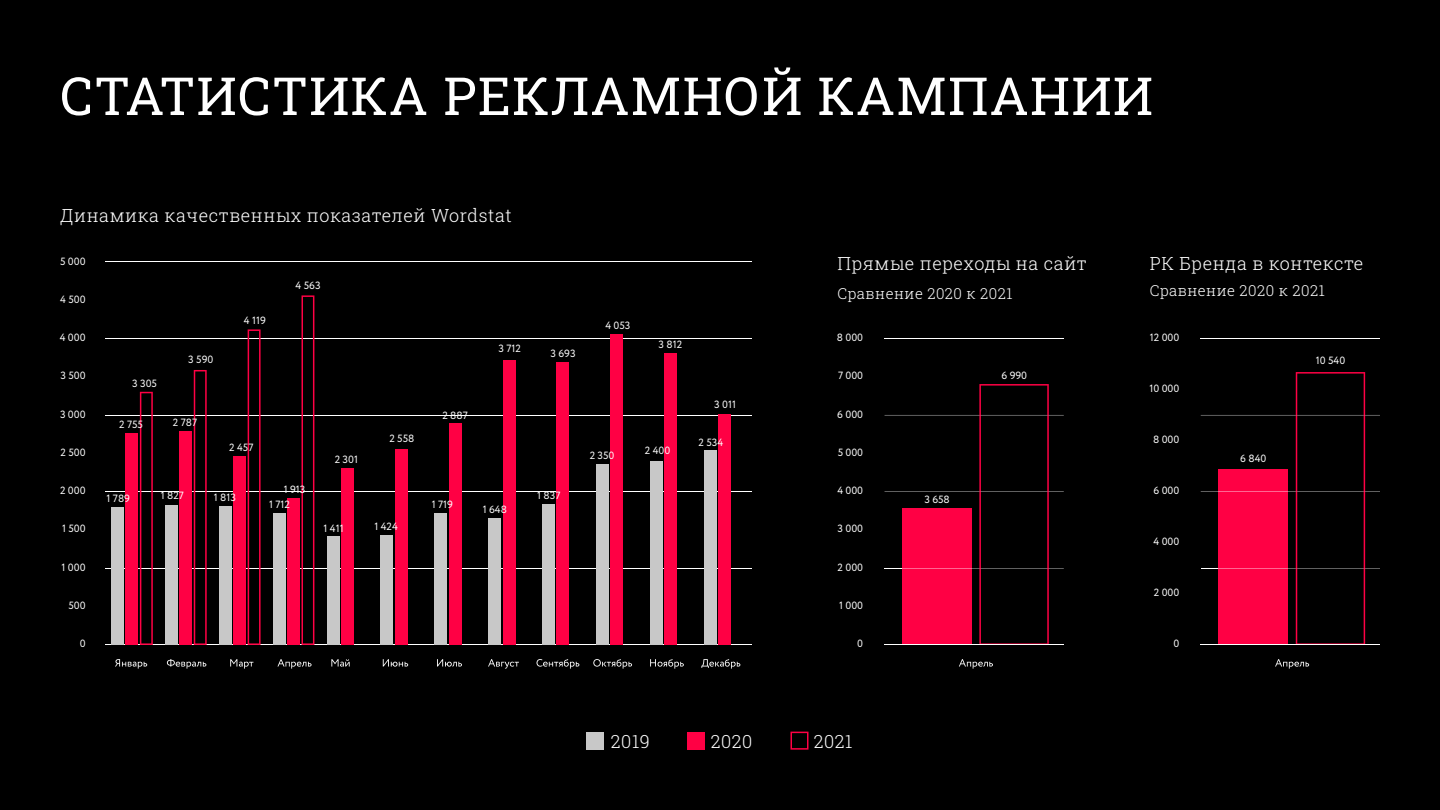
<style>
.page{position:relative;width:1440px;height:810px;background:#000}
.page>*{position:absolute;margin:0;border:0;box-sizing:border-box;transform-origin:0 0}
.t1{font:52.5px "Roboto Slab";letter-spacing:.02em;color:#fff}
.t2{font:300 18px "Roboto Slab";letter-spacing:.03em;color:#fff}
.t3{font:300 15px "Roboto Slab";letter-spacing:.03em;color:#fff}
.t4{font:10.5px/15px "Circe";color:#fff}
</style>
<div class="page">
<hr style="left:105px;top:645px;width:647px;height:1px;background:#fff">
<hr style="left:105px;top:568px;width:647px;height:1px;background:#fff">
<hr style="left:105px;top:492px;width:647px;height:1px;background:#fff">
<hr style="left:105px;top:415px;width:647px;height:1px;background:#fff">
<hr style="left:105px;top:338px;width:647px;height:1px;background:#fff">
<hr style="left:105px;top:262px;width:647px;height:1px;background:#fff">
<svg style="left:140px;top:392px;width:13px;height:253px"></svg>
<svg style="left:194px;top:370px;width:13px;height:275px"></svg>
<svg style="left:248px;top:329px;width:13px;height:316px"></svg>
<svg style="left:302px;top:295px;width:12px;height:350px"></svg>
<div style="left:126px;top:434px;width:12px;height:211px;background:#f04"></div>
<div style="left:179px;top:431px;width:13px;height:214px;background:#f04"></div>
<div style="left:233px;top:457px;width:13px;height:188px;background:#f04"></div>
<div style="left:287px;top:498px;width:13px;height:147px;background:#f04"></div>
<div style="left:341px;top:469px;width:13px;height:176px;background:#f04"></div>
<div style="left:395px;top:449px;width:13px;height:196px;background:#f04"></div>
<div style="left:449px;top:424px;width:13px;height:221px;background:#f04"></div>
<div style="left:503px;top:361px;width:13px;height:284px;background:#f04"></div>
<div style="left:557px;top:362px;width:12px;height:283px;background:#f04"></div>
<div style="left:610px;top:335px;width:13px;height:310px;background:#f04"></div>
<div style="left:664px;top:353px;width:13px;height:292px;background:#f04"></div>
<div style="left:718px;top:414px;width:13px;height:231px;background:#f04"></div>
<div style="left:111px;top:508px;width:13px;height:137px;background:#c8c8c8"></div>
<div style="left:165px;top:505px;width:13px;height:140px;background:#c8c8c8"></div>
<div style="left:219px;top:506px;width:13px;height:139px;background:#c8c8c8"></div>
<div style="left:273px;top:514px;width:13px;height:131px;background:#c8c8c8"></div>
<div style="left:327px;top:537px;width:13px;height:108px;background:#c8c8c8"></div>
<div style="left:381px;top:536px;width:12px;height:109px;background:#c8c8c8"></div>
<div style="left:434px;top:513px;width:13px;height:132px;background:#c8c8c8"></div>
<div style="left:488px;top:519px;width:13px;height:126px;background:#c8c8c8"></div>
<div style="left:542px;top:504px;width:13px;height:141px;background:#c8c8c8"></div>
<div style="left:596px;top:465px;width:13px;height:180px;background:#c8c8c8"></div>
<div style="left:650px;top:461px;width:13px;height:184px;background:#c8c8c8"></div>
<div style="left:704px;top:451px;width:13px;height:194px;background:#c8c8c8"></div>
<svg style="left:115px;top:659px;width:32px;height:10px"></svg>
<svg style="left:167px;top:659px;width:39px;height:10px"></svg>
<svg style="left:230px;top:659px;width:23px;height:10px"></svg>
<svg style="left:277px;top:659px;width:35px;height:10px"></svg>
<svg style="left:331px;top:659px;width:19px;height:8px"></svg>
<svg style="left:383px;top:659px;width:25px;height:8px"></svg>
<svg style="left:437px;top:659px;width:25px;height:8px"></svg>
<svg style="left:488px;top:659px;width:31px;height:10px"></svg>
<svg style="left:537px;top:659px;width:42px;height:10px"></svg>
<svg style="left:593px;top:659px;width:39px;height:10px"></svg>
<svg style="left:650px;top:659px;width:34px;height:10px"></svg>
<svg style="left:701px;top:659px;width:39px;height:10px"></svg>
<svg style="left:959px;top:659px;width:34px;height:10px"></svg>
<div style="left:902px;top:509px;width:70px;height:136px;background:#f04"></div>
<hr style="left:885px;top:645px;width:179px;height:1px;background:#fff">
<svg style="left:885px;top:568px;width:17px;height:1px"></svg>
<hr style="left:902px;top:568px;width:70px;height:1px;background:#ff6692">
<hr style="left:885px;top:492px;width:94px;height:1px;background:#fff">
<hr style="left:885px;top:415px;width:94px;height:1px;background:#fff">
<svg style="left:972px;top:384px;width:92px;height:261px"></svg>
<hr style="left:885px;top:338px;width:179px;height:1px;background:#fff">
<div style="left:586px;top:732px;width:18px;height:18px;background:#c8c8c8"></div>
<div style="left:687px;top:732px;width:18px;height:18px;background:#f04"></div>
<div style="left:790px;top:732px;width:18px;height:18px;border:2px solid #f04"></div>
<svg style="left:1275px;top:659px;width:34px;height:10px"></svg>
<div style="left:1218px;top:470px;width:70px;height:175px;background:#f04"></div>
<hr style="left:1201px;top:645px;width:179px;height:1px;background:#fff">
<svg style="left:1201px;top:568px;width:17px;height:1px"></svg>
<hr style="left:1218px;top:568px;width:70px;height:1px;background:#ff6692">
<hr style="left:1218px;top:492px;width:70px;height:1px;background:#ff6692">
<hr style="left:1201px;top:415px;width:95px;height:1px;background:#fff">
<svg style="left:1288px;top:372px;width:92px;height:273px"></svg>
<hr style="left:1201px;top:338px;width:179px;height:1px;background:#fff">
<h1 class="t1" style="left:60px;top:60px;width:1095px">СТАТИСТИКА РЕКЛАМНОЙ КАМПАНИИ</h1>
<h2 class="t2" style="left:60px;top:203px;width:453px">Динамика качественных показателей Wordstat</h2>
<p class="t4" style="left:60px;top:254px;width:27px">5 000</p>
<p class="t4" style="left:60px;top:292px;width:27px">4 500</p>
<p class="t4" style="left:296px;top:279px;width:26px">4 563</p>
<h2 class="t2" style="left:838px;top:251px;width:251px">Прямые переходы на сайт</h2>
<h3 class="t3" style="left:838px;top:283px;width:177px">Сравнение 2020 к 2021</h3>
<h2 class="t2" style="left:1150px;top:251px;width:215px">РК Бренда в контексте</h2>
<h3 class="t3" style="left:1150px;top:280px;width:177px">Сравнение 2020 к 2021</h3>
<p class="t4" style="left:244px;top:313px;width:23px">4 119</p>
<p class="t4" style="left:605px;top:318px;width:27px">4 053</p>
<p class="t4" style="left:60px;top:330px;width:27px">4 000</p>
<p class="t4" style="left:188px;top:352px;width:27px">3 590</p>
<p class="t4" style="left:499px;top:342px;width:24px">3 712</p>
<p class="t4" style="left:551px;top:346px;width:27px">3 693</p>
<p class="t4" style="left:659px;top:337px;width:25px">3 812</p>
<p class="t4" style="left:837px;top:330px;width:28px">8 000</p>
<p class="t4" style="left:1150px;top:330px;width:31px">12 000</p>
<p class="t4" style="left:1316px;top:354px;width:31px">10 540</p>
<p class="t4" style="left:61px;top:369px;width:27px">3 500</p>
<p class="t4" style="left:132px;top:376px;width:26px">3 305</p>
<p class="t4" style="left:838px;top:369px;width:27px">7 000</p>
<p class="t4" style="left:1002px;top:369px;width:27px">6 990</p>
<p class="t4" style="left:1149px;top:381px;width:32px">10 000</p>
<p class="t4" style="left:714px;top:397px;width:23px">3 011</p>
<p class="t4" style="left:60px;top:407px;width:27px">3 000</p>
<p class="t4" style="left:119px;top:417px;width:25px">2 755</p>
<p class="t4" style="left:173px;top:415px;width:26px">2 787</p>
<p class="t4" style="left:442px;top:408px;width:27px">2 887</p>
<p class="t4" style="left:837px;top:407px;width:27px">6 000</p>
<p class="t4" style="left:61px;top:445px;width:27px">2 500</p>
<p class="t4" style="left:229px;top:440px;width:26px">2 457</p>
<p class="t4" style="left:335px;top:453px;width:25px">2 301</p>
<p class="t4" style="left:389px;top:432px;width:26px">2 558</p>
<p class="t4" style="left:590px;top:448px;width:26px">2 350</p>
<p class="t4" style="left:645px;top:444px;width:27px">2 400</p>
<p class="t4" style="left:699px;top:435px;width:26px">2 534</p>
<p class="t4" style="left:838px;top:445px;width:27px">5 000</p>
<p class="t4" style="left:1153px;top:432px;width:28px">8 000</p>
<p class="t4" style="left:1240px;top:451px;width:28px">6 840</p>
<p class="t4" style="left:60px;top:483px;width:27px">2 000</p>
<p class="t4" style="left:107px;top:491px;width:25px">1 789</p>
<p class="t4" style="left:161px;top:488px;width:25px">1 827</p>
<p class="t4" style="left:214px;top:490px;width:24px">1 813</p>
<p class="t4" style="left:269px;top:483px;width:38px;text-indent:15px">1 913<br>1 712</p>
<p class="t4" style="left:432px;top:498px;width:23px">1 719</p>
<p class="t4" style="left:483px;top:502px;width:26px">1 648</p>
<p class="t4" style="left:537px;top:488px;width:25px">1 837</p>
<p class="t4" style="left:837px;top:483px;width:27px">4 000</p>
<p class="t4" style="left:924px;top:492px;width:27px">3 658</p>
<p class="t4" style="left:1154px;top:483px;width:27px">6 000</p>
<p class="t4" style="left:62px;top:522px;width:25px">1 500</p>
<p class="t4" style="left:324px;top:522px;width:22px">1 411</p>
<p class="t4" style="left:374px;top:519px;width:25px">1 424</p>
<p class="t4" style="left:838px;top:522px;width:27px">3 000</p>
<p class="t4" style="left:1154px;top:534px;width:27px">4 000</p>
<p class="t4" style="left:62px;top:560px;width:26px">1 000</p>
<p class="t4" style="left:838px;top:560px;width:27px">2 000</p>
<p class="t4" style="left:1154px;top:585px;width:27px">2 000</p>
<p class="t4" style="left:68px;top:598px;width:19px">500</p>
<p class="t4" style="left:839px;top:598px;width:26px">1 000</p>
<p class="t4" style="left:80px;top:636px;width:7px">0</p>
<p class="t4" style="left:857px;top:636px;width:7px">0</p>
<p class="t4" style="left:1174px;top:636px;width:7px">0</p>
<h2 class="t2" style="left:611px;top:729px;width:40px">2019</h2>
<h2 class="t2" style="left:711px;top:729px;width:43px">2020</h2>
<h2 class="t2" style="left:814px;top:729px;width:40px">2021</h2>
</div>
